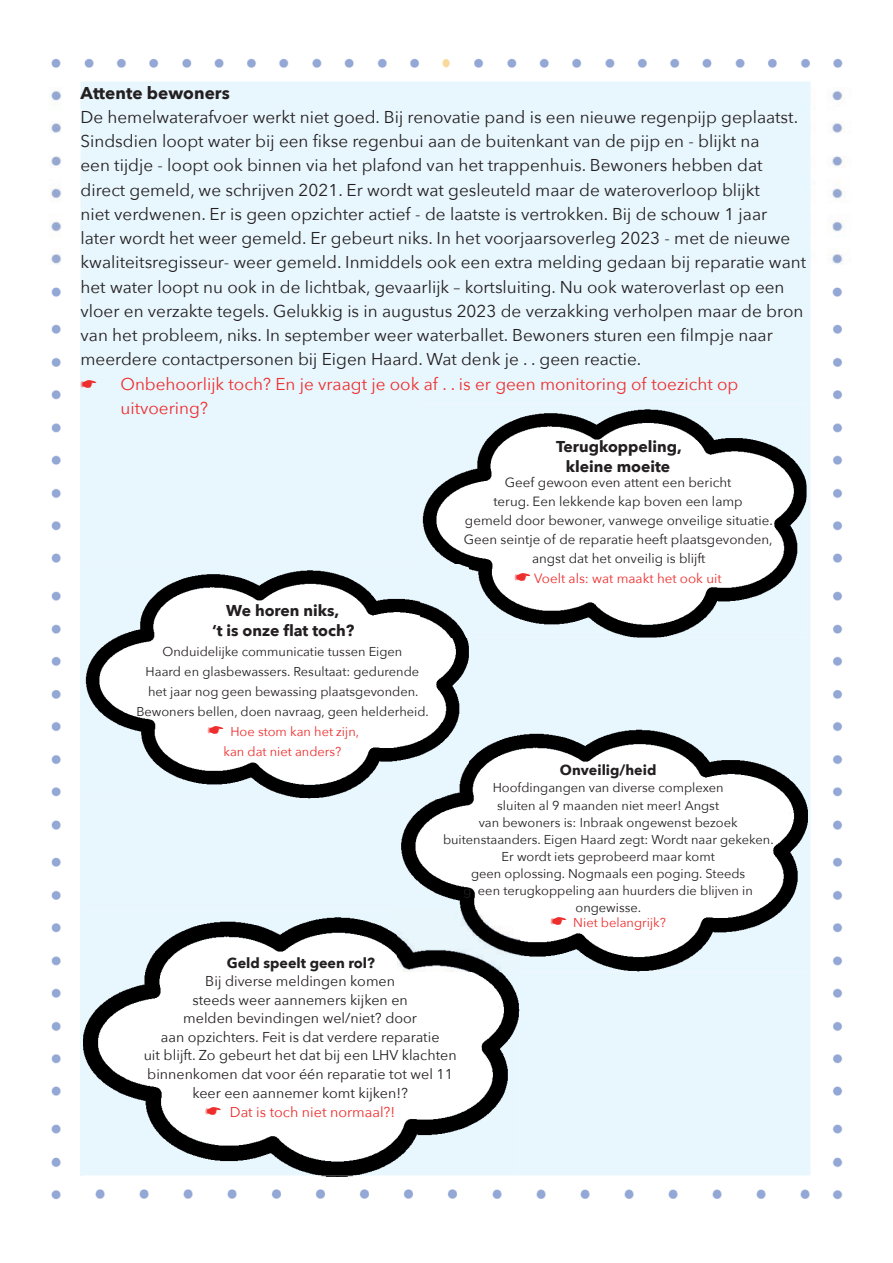
<style>
.page{position:relative;width:893px;height:1263px;background:#fff}
.page>*{position:absolute;margin:0;border:0;box-sizing:border-box;transform-origin:0 0}
.t1{font:17.1px/24.3px "Avenir Next";color:#231f20}
.t2{font:17.1px/24.3px "Avenir Next";color:#ee2d2d}
.t3{font:700 17.1px "Avenir Next";color:#231f20}
.t4{font:700 15.75px/20px "Avenir Next";color:#231f20;text-align:center}
.t5{font:14.25px/18.6px "Avenir Next";color:#231f20;text-align:center}
.t6{font:700 14.25px "Avenir Next";color:#231f20}
.t7{font:14.25px "Avenir Next";color:#ee2d2d}
.t8{font:13.35px/19px "Avenir Next";color:#231f20;text-align:center}
.t9{font:12.9px/17.1px "Avenir Next";color:#231f20;text-align:center}
.t10{font:12.9px "Avenir Next";color:#ee2d2d}
.s1{color:#ee2d2d}
</style>
<div class="page">
<img style="left:50px;top:88px;width:31px;height:1008px">
<img style="left:51px;top:1124px;width:10px;height:76px">
<img style="left:95px;top:1189px;width:362px;height:10px">
<img style="left:492px;top:1175px;width:318px;height:24px">
<img style="left:810px;top:88px;width:35px;height:1112px">
<img style="left:810px;top:1175px;width:22px;height:25px">
<img style="left:51px;top:58px;width:173px;height:30px">
<img style="left:247px;top:58px;width:400px;height:10px">
<img style="left:670px;top:58px;width:173px;height:30px">
<div style="left:83px;top:310px;width:727px;height:865px;background:#e8f6fd"></div>
<hr style="left:80px;top:310px;width:3px;height:866px;background:#e8f6fd">
<img style="left:81px;top:127px;width:45px;height:183px">
<div style="left:83px;top:81px;width:727px;height:228px;background:#e8f6fd"></div>
<img style="left:420px;top:403px;width:387px;height:234px">
<img style="left:83px;top:564px;width:386px;height:234px">
<img style="left:420px;top:564px;width:49px;height:73px">
<img style="left:398px;top:723px;width:410px;height:248px">
<img style="left:398px;top:723px;width:71px;height:75px">
<img style="left:80px;top:910px;width:1px;height:199px">
<img style="left:83px;top:910px;width:436px;height:267px">
<svg style="left:127px;top:1175px;width:1px;height:24px"></svg>
<svg style="left:171px;top:1175px;width:1px;height:24px"></svg>
<svg style="left:215px;top:1175px;width:1px;height:24px"></svg>
<svg style="left:259px;top:1175px;width:1px;height:24px"></svg>
<svg style="left:303px;top:1175px;width:1px;height:24px"></svg>
<svg style="left:347px;top:1175px;width:1px;height:24px"></svg>
<svg style="left:391px;top:1175px;width:1px;height:24px"></svg>
<svg style="left:435px;top:1175px;width:1px;height:24px"></svg>
<img style="left:81px;top:1109px;width:2px;height:66px">
<img style="left:398px;top:910px;width:121px;height:61px">
<svg style="left:81px;top:380px;width:15px;height:8px"></svg>
<p class="t3" style="left:81px;top:78px;width:151px">Attente bewoners</p>
<p class="t1" style="left:81px;top:104px;width:727px">De hemelwaterafvoer werkt niet goed. Bĳ renovatie pand is een nieuwe regenpĳp geplaatst.<br>Sindsdien loopt water bĳ een fikse regenbui aan de buitenkant van de pĳp en - blĳkt na<br>een tĳdje - loopt ook binnen via het plafond van het trappenhuis. Bewoners hebben dat direct gemeld, we schrĳven 2021. Er wordt wat gesleuteld maar de wateroverloop blĳkt<br>niet verdwenen. Er is geen opzichter actief - de laatste is vertrokken. Bĳ de schouw 1 jaar later wordt het weer gemeld. Er gebeurt niks. In het voorjaarsoverleg 2023 - met de nieuwe kwaliteitsregisseur- weer gemeld. Inmiddels ook een extra melding gedaan bĳ reparatie want het water loopt nu ook in de lichtbak, gevaarlĳk – kortsluiting. Nu ook wateroverlast op een vloer en verzakte tegels. Gelukkig is in augustus 2023 de verzakking verholpen maar de bron van het probleem, niks. In september weer waterballet. Bewoners sturen een filmpje naar meerdere contactpersonen bĳ Eigen Haard. Wat denk je . . geen reactie.</p>
<p class="t2" style="left:120px;top:371px;width:619px">Onbehoorlĳk toch? En je vraagt je ook af . . is er geen monitoring of toezicht op uitvoering?</p>
<p class="t4" style="left:556px;top:436px;width:127px">Terugkoppeling, kleine moeite</p>
<p class="t8" style="left:464px;top:472px;width:311px">Geef gewoon even attent een bericht<br>terug. Een lekkende kap boven een lamp<br>gemeld door bewoner, vanwege onveilige situatie.<br>Geen seintje of de reparatie heeft plaatsgevonden, angst dat het onveilig is blĳft<br><span class="s1">☛ Voelt als: wat maakt het ook uit</span></p>
<p class="t4" style="left:212px;top:600px;width:144px">We horen niks,<br>‘t is onze flat toch?</p>
<p class="t9" style="left:136px;top:641px;width:294px;line-height:20px">Onduidelĳke communicatie tussen Eigen<br>Haard en glasbewassers. Resultaat: gedurende het jaar nog geen bewassing plaatsgevonden.<br>Bewoners bellen, doen navraag, geen helderheid. <span class="s1">☛ Hoe stom kan het zĳn,<br>kan dat niet anders?</span></p>
<p class="t6" style="left:560px;top:758px;width:98px">Onveilig/heid</p>
<p class="t9" style="left:443px;top:779px;width:332px">Hoofdingangen van diverse complexen<br>sluiten al 9 maanden niet meer! Angst<br>van bewoners is: Inbraak ongewenst bezoek buitenstaanders. Eigen Haard zegt: Wordt naar gekeken.<br>Er wordt iets geprobeerd maar komt<br>geen oplossing. Nogmaals een poging. Steeds<br>g een terugkoppeling aan huurders die blĳven in ongewisse.</p>
<p class="t10" style="left:550px;top:911px;width:117px">☛ Niet belangrĳk?</p>
<p class="t6" style="left:227px;top:950px;width:150px">Geld speelt geen rol?</p>
<p class="t5" style="left:144px;top:971px;width:314px">Bĳ diverse meldingen komen<br>steeds weer aannemers kĳken en<br>melden bevindingen wel/niet? door<br>aan opzichters. Feit is dat verdere reparatie<br>uit blĳft. Zo gebeurt het dat bĳ een LHV klachten binnenkomen dat voor één reparatie tot wel 11 keer een aannemer komt kĳken!?</p>
<p class="t7" style="left:205px;top:1100px;width:192px">☛ Dat is toch niet normaal?!</p>
</div>
